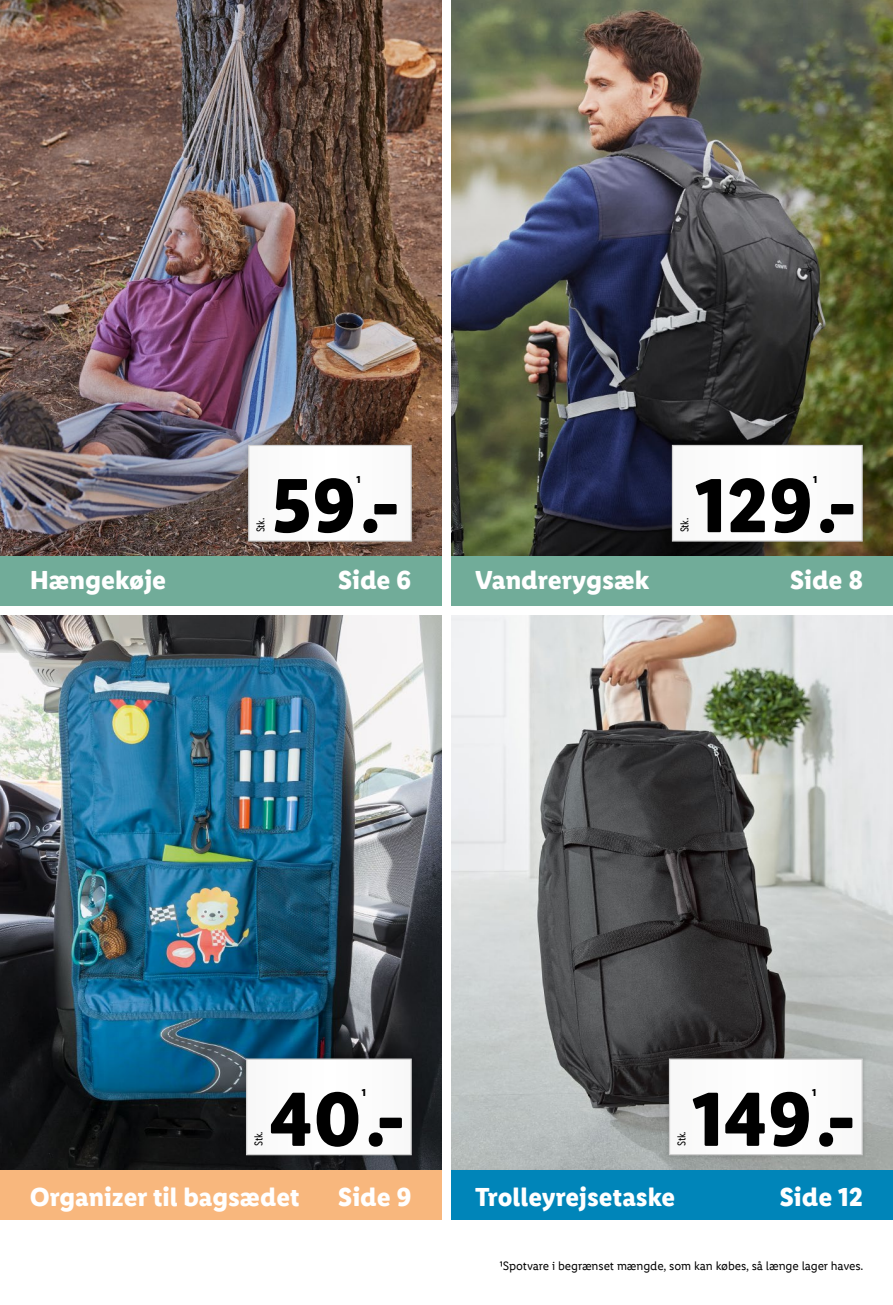
<style>
.page{position:relative;width:893px;height:1305px;background:#fff}
.page>*{position:absolute;margin:0;border:0;box-sizing:border-box;transform-origin:0 0}
.t1{font:700 77px "Lidl Font Pro";color:#000}
.t2{font:700 26.25px "Lidl Font Pro";color:#fff}
.t3{font:12.25px "Lidl Font Pro";letter-spacing:-.01em;color:#000}
.t4{font:11.38px "Lidl Font Cond Pro";letter-spacing:-.03em;color:#000}
.t5{font:700 10.15px "Lidl Font Pro";color:#000}
</style>
<div class="page">
<img style="left:451px;top:615px;width:442px;height:555px">
<img style="left:0;top:615px;width:441px;height:555px">
<img style="left:0;top:0;width:441px;height:556px">
<img style="left:451px;top:0;width:442px;height:556px">
<div style="left:664px;top:1054px;width:203px;height:105px;background:#000;opacity:.15"></div>
<svg style="left:668px;top:1058px;width:195px;height:98px"></svg>
<div style="left:451px;top:1170px;width:442px;height:50px;background:#0085b9"></div>
<div style="left:0;top:1170px;width:441px;height:50px;background:#f8b77d"></div>
<div style="left:0;top:556px;width:441px;height:49px;background:#71ac99"></div>
<div style="left:451px;top:556px;width:442px;height:49px;background:#71ac99"></div>
<div style="left:244px;top:440px;width:172px;height:106px;background:#000;opacity:.15"></div>
<svg style="left:248px;top:444px;width:164px;height:98px"></svg>
<div style="left:667px;top:440px;width:200px;height:106px;background:#000;opacity:.15"></div>
<svg style="left:671px;top:444px;width:192px;height:98px"></svg>
<div style="left:242px;top:1054px;width:174px;height:105px;background:#000;opacity:.15"></div>
<svg style="left:245px;top:1058px;width:167px;height:98px"></svg>
<p class="t4" style="left:254px;top:532px;width:16px;rotate:-90deg">Stk.</p>
<p class="t5" style="left:356px;top:473px;width:6px">1</p>
<h1 class="t1" style="left:272px;top:458px;width:131px">59.-</h1>
<p class="t5" style="left:813px;top:473px;width:6px">1</p>
<h1 class="t1" style="left:695px;top:458px;width:164px">129.-</h1>
<p class="t4" style="left:678px;top:532px;width:16px;rotate:-90deg">Stk.</p>
<p class="t2" style="left:30px;top:564px;width:138px">Hængekøje</p>
<p class="t2" style="left:338px;top:564px;width:76px">Side 6</p>
<p class="t2" style="left:475px;top:564px;width:176px">Vandrerygsæk</p>
<p class="t2" style="left:790px;top:564px;width:75px">Side 8</p>
<p class="t4" style="left:252px;top:1146px;width:16px;rotate:-90deg">Stk.</p>
<p class="t5" style="left:362px;top:1086px;width:6px">1</p>
<h1 class="t1" style="left:269px;top:1072px;width:138px">40.-</h1>
<p class="t5" style="left:812px;top:1086px;width:6px">1</p>
<h1 class="t1" style="left:692px;top:1072px;width:166px">149.-</h1>
<p class="t4" style="left:675px;top:1146px;width:16px;rotate:-90deg">Stk.</p>
<p class="t2" style="left:30px;top:1180px;width:272px">Organizer til bagsædet</p>
<p class="t2" style="left:338px;top:1180px;width:75px">Side 9</p>
<p class="t2" style="left:475px;top:1180px;width:202px">Trolleyrejsetaske</p>
<p class="t2" style="left:779px;top:1180px;width:85px">Side 12</p>
<p class="t3" style="left:500px;top:1259px;width:365px">¹Spotvare i begrænset mængde, som kan købes, så længe lager haves.</p>
</div>
